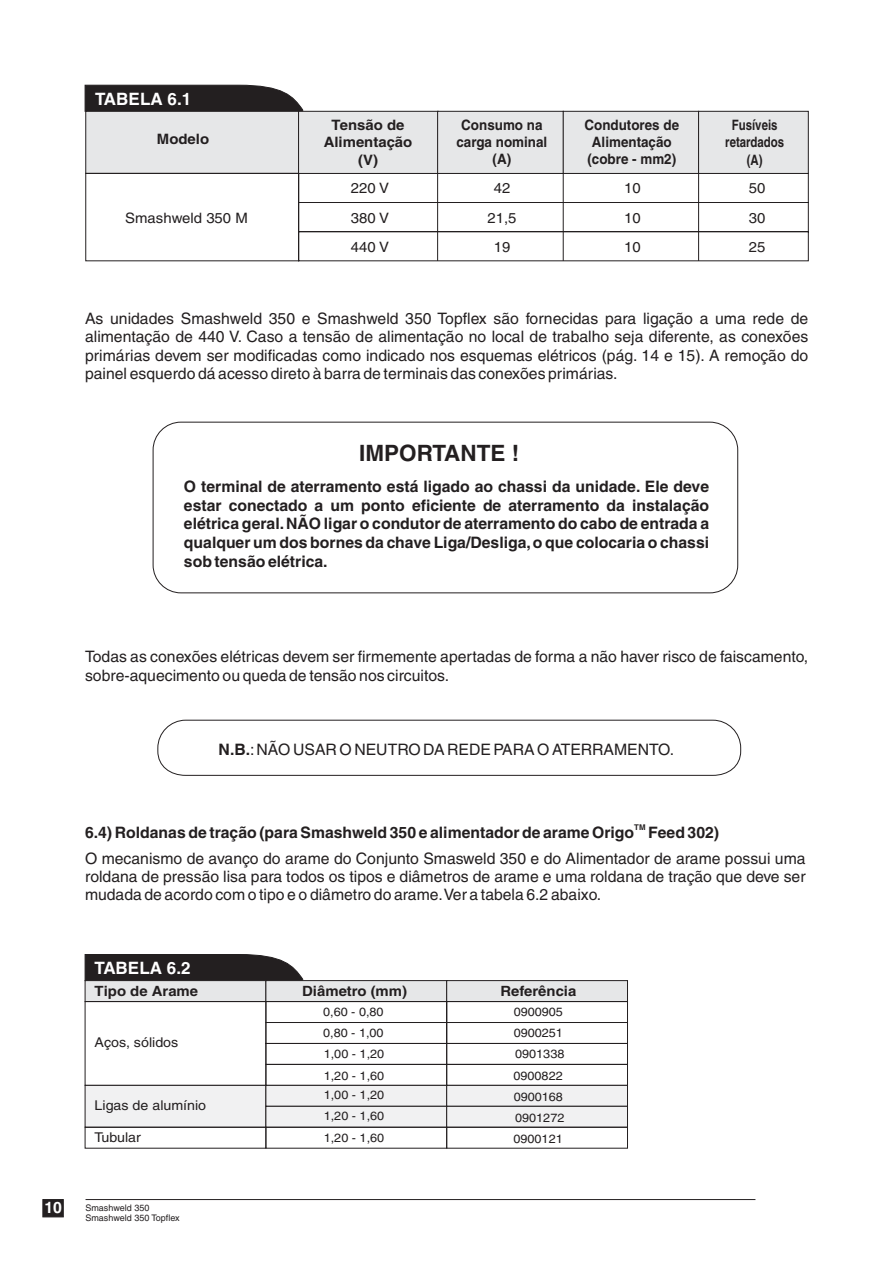
<style>
.page{position:relative;width:893px;height:1263px;background:#fff}
.page>*{position:absolute;margin:0;border:0;box-sizing:border-box;transform-origin:0 0}
.t1{font:700 22.5px "Helvetica";color:#231f20}
.t2{font:700 17.1px "Helvetica";color:#fff}
.t3{font:15.75px/18.1px "Helvetica";color:#231f20;text-align:justify}
.t4{font:700 15.75px/18.8px "Helvetica";color:#231f20;text-align:justify}
.t5{font:700 15.75px "Helvetica";color:#fff}
.t6{font:700 14.25px/17.1px "Helvetica";color:#231f20;text-align:center;scale:.94 1}
.t7{font:14.25px "Helvetica";color:#231f20;scale:1.04 1}
.t8{font:700 14.25px/17.1px "Helvetica";color:#231f20;text-align:center;scale:1.04 1}
.t9{font:700 14.25px/17.1px "Helvetica";color:#231f20;text-align:center;scale:.8 1}
.t10{font:700 14.1px "Helvetica";color:#231f20;scale:1.06 1}
.t11{font:13.5px "Helvetica";color:#231f20;scale:1.06 1}
.t12{font:12px/21.3px "Helvetica";color:#231f20;scale:1.06 1}
.t13{font:9px/10.4px "Helvetica";color:#231f20}
.t14{font:700 7.8px "Helvetica";color:#231f20}
.s1{font-weight:700}
</style>
<div class="page">
<div style="left:43px;top:1199px;width:20px;height:18px;background:#231f20"></div>
<hr style="left:85px;top:1199px;width:670px;height:1px;background:#231f20">
<div style="left:153px;top:422px;width:584px;height:171px;border:1px solid #231f20;border-radius:28px"></div>
<svg style="left:85px;top:85px;width:218px;height:27px;background:#302d2e"></svg>
<div style="left:86px;top:111px;width:213px;height:63px;background:#e6e7e8;border:1px solid #231f20"></div>
<svg style="left:85px;top:173px;width:723px;height:88px"></svg>
<div style="left:298px;top:111px;width:140px;height:63px;background:#e6e7e8;border:1px solid #231f20"></div>
<div style="left:437px;top:111px;width:126px;height:63px;background:#e6e7e8;border:1px solid #231f20"></div>
<div style="left:563px;top:111px;width:135px;height:63px;background:#e6e7e8;border:1px solid #231f20"></div>
<div style="left:698px;top:111px;width:110px;height:63px;background:#e6e7e8;border:1px solid #231f20"></div>
<hr style="left:298px;top:173px;width:1px;height:88px;background:#231f20">
<hr style="left:437px;top:173px;width:1px;height:88px;background:#231f20">
<hr style="left:563px;top:173px;width:1px;height:88px;background:#231f20">
<hr style="left:698px;top:173px;width:1px;height:88px;background:#231f20">
<svg style="left:157px;top:720px;width:584px;height:56px"></svg>
<svg style="left:85px;top:954px;width:218px;height:26px;background:#312d2e"></svg>
<div style="left:85px;top:980px;width:181px;height:22px;background:#e6e7e8;border:1px solid #231f20"></div>
<div style="left:266px;top:980px;width:181px;height:22px;background:#e6e7e8;border:1px solid #231f20"></div>
<div style="left:446px;top:980px;width:181px;height:22px;background:#e6e7e8;border:1px solid #231f20"></div>
<svg style="left:85px;top:1001px;width:542px;height:148px"></svg>
<p class="t2" style="left:95px;top:93px;width:98px">TABELA 6.1</p>
<p class="t8" style="left:157px;top:131px;width:52px">Modelo</p>
<p class="t7" style="left:125px;top:212px;width:119px">Smashweld 350 M</p>
<p class="t8" style="left:324px;top:118px;width:87px">Tensão de<br>Alimentação (V)</p>
<p class="t6" style="left:456px;top:118px;width:98px">Consumo na carga nominal (A)</p>
<p class="t6" style="left:584px;top:118px;width:102px">Condutores de<br>Alimentação (cobre - mm2)</p>
<p class="t9" style="left:725px;top:118px;width:75px">Fusíveis retardados (A)</p>
<p class="t7" style="left:351px;top:183px;width:38px">220 V</p>
<p class="t7" style="left:493px;top:183px;width:17px">42</p>
<p class="t7" style="left:624px;top:183px;width:17px">10</p>
<p class="t7" style="left:748px;top:183px;width:17px">50</p>
<p class="t7" style="left:351px;top:212px;width:38px">380 V</p>
<p class="t7" style="left:487px;top:212px;width:29px">21,5</p>
<p class="t7" style="left:624px;top:212px;width:17px">10</p>
<p class="t7" style="left:748px;top:212px;width:17px">30</p>
<p class="t7" style="left:351px;top:242px;width:38px">440 V</p>
<p class="t7" style="left:493px;top:242px;width:17px">19</p>
<p class="t7" style="left:624px;top:242px;width:17px">10</p>
<p class="t7" style="left:748px;top:242px;width:17px">25</p>
<p class="t3" style="left:85px;top:311px;width:724px">As unidades Smashweld 350 e Smashweld 350 Topflex são fornecidas para ligação a uma rede de alimentação de 440 V. Caso a tensão de alimentação no local de trabalho seja diferente, as conexões primárias devem ser modificadas como indicado nos esquemas elétricos (pág. 14 e 15). A remoção do painel esquerdo dá acesso direto à barra de terminais das conexões primárias.</p>
<h1 class="t1" style="left:359px;top:445px;width:162px">IMPORTANTE !</h1>
<p class="t4" style="left:184px;top:478px;width:526px">O terminal de aterramento está ligado ao chassi da unidade. Ele deve estar conectado a um ponto eficiente de aterramento da instalação elétrica geral.NÃO ligar o condutor de aterramento do cabo de entrada a qualquer um dos bornes da chave Liga/Desliga,o que colocaria o chassi sob tensão elétrica.</p>
<p class="t3" style="left:85px;top:649px;width:724px">Todas as conexões elétricas devem ser firmemente apertadas de forma a não haver risco de faiscamento, sobre-aquecimento ou queda de tensão nos circuitos.</p>
<p class="t3" style="left:219px;top:742px;width:457px"><span class="s1">N.B.</span>:NÃO USAR O NEUTRO DA REDE PARA O ATERRAMENTO.</p>
<p class="t14" style="left:634px;top:825px;width:13px">TM</p>
<p class="t3" style="left:85px;top:850px;width:722px">O mecanismo de avanço do arame do Conjunto Smasweld 350 e do Alimentador de arame possui uma roldana de pressão lisa para todos os tipos e diâmetros de arame e uma roldana de tração que deve ser mudada de acordo com o tipo e o diâmetro do arame.Ver a tabela 6.2 abaixo.</p>
<p class="t4" style="left:85px;top:825px;width:635px">6.4) Roldanas de tração (para Smashweld 350 e alimentador de arame Origo Feed 302)</p>
<p class="t2" style="left:94px;top:961px;width:98px">TABELA 6.2</p>
<p class="t10" style="left:95px;top:986px;width:99px">Tipo de Arame</p>
<p class="t10" style="left:302px;top:986px;width:100px">Diâmetro (mm)</p>
<p class="t10" style="left:500px;top:986px;width:73px">Referência</p>
<p class="t11" style="left:95px;top:1037px;width:80px">Aços, sólidos</p>
<p class="t12" style="left:323px;top:1002px;width:59px">0,60 - 0,80</p>
<p class="t12" style="left:513px;top:1003px;width:48px">0900905</p>
<p class="t12" style="left:515px;top:1045px;width:48px">0901338</p>
<p class="t12" style="left:323px;top:1023px;width:59px">0,80 - 1,00</p>
<p class="t12" style="left:513px;top:1024px;width:48px">0900251</p>
<p class="t12" style="left:324px;top:1045px;width:59px">1,00 - 1,20</p>
<p class="t12" style="left:324px;top:1085px;width:59px">1,00 - 1,20</p>
<p class="t12" style="left:324px;top:1066px;width:59px">1,20 - 1,60</p>
<p class="t12" style="left:324px;top:1107px;width:59px">1,20 - 1,60<br>1,20 - 1,60</p>
<p class="t12" style="left:513px;top:1067px;width:48px">0900822</p>
<p class="t12" style="left:513px;top:1088px;width:48px">0900168</p>
<p class="t11" style="left:95px;top:1100px;width:107px">Ligas de alumínio</p>
<p class="t11" style="left:95px;top:1132px;width:45px">Tubular</p>
<p class="t12" style="left:515px;top:1109px;width:48px">0901272</p>
<p class="t12" style="left:513px;top:1129px;width:48px">0900121</p>
<p class="t5" style="left:44px;top:1202px;width:19px">10</p>
<p class="t13" style="left:85px;top:1203px;width:96px">Smashweld 350<br>Smashweld 350 Topflex</p>
</div>
